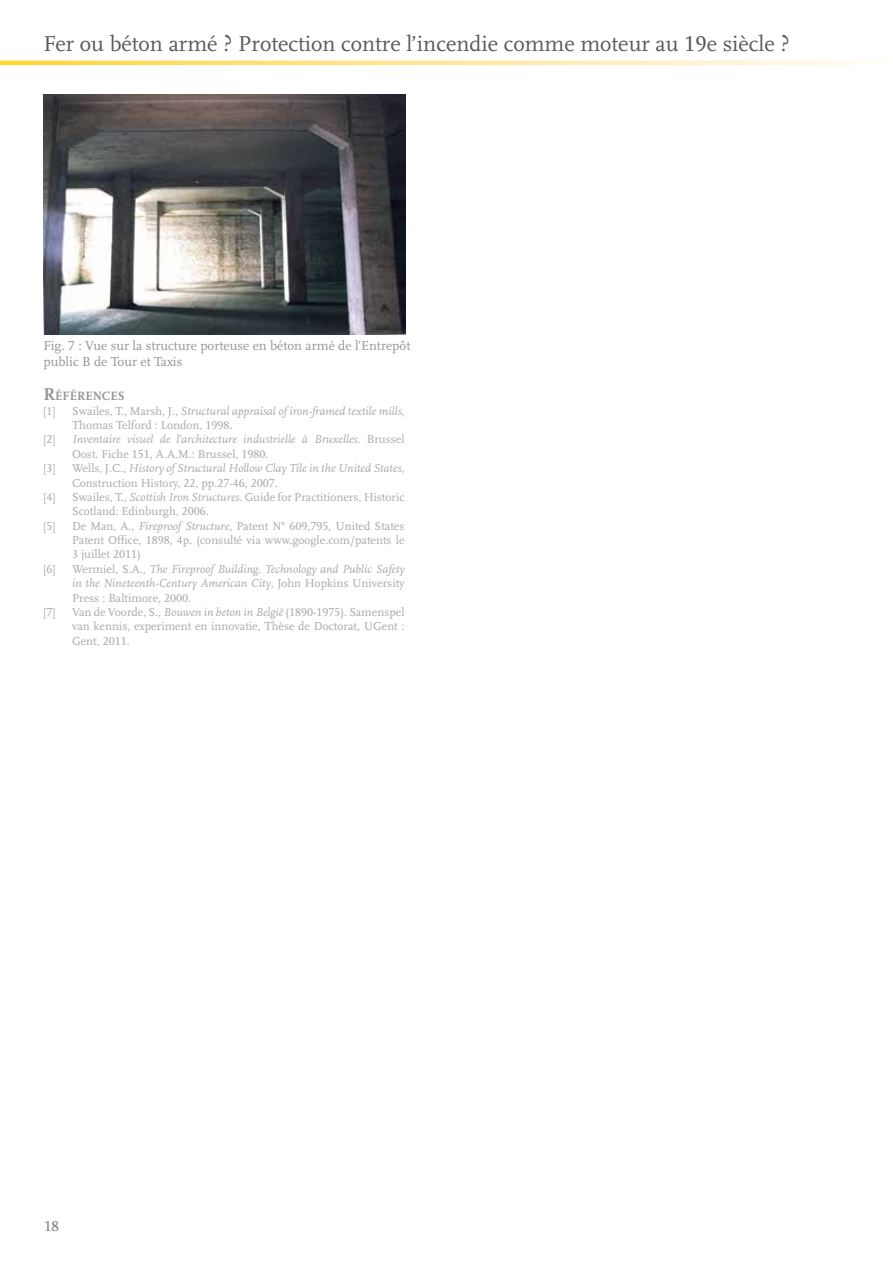
<style>
.page{position:relative;width:893px;height:1263px;background:#fff}
.page>*{position:absolute;margin:0;border:0;box-sizing:border-box;transform-origin:0 0}
.t1{font:22.5px "Scala LF";color:#58595b}
.t2{font:15px "Scala LF";color:#77787b}
.t3{font:13.5px/16.2px "Scala LF";color:#939598}
.t4{font:700 12.6px "Scala LF";color:#939598}
.t5{font:12px/14.4px "Scala LF";color:#a7a9ac}
.t6{font:italic 12px/14.4px "Scala LF";color:#a7a9ac}
.s1{font-size:18px}
.s2{font-style:italic}
.s3{font-style:normal}
</style>
<div class="page">
<svg style="left:0;top:61px;width:868px;height:4px;background:#ffe797"></svg>
<img style="left:43px;top:94px;width:362px;height:241px">
<h1 class="t1" style="left:44px;top:35px;width:748px">Fer ou béton armé ? Protection contre l’incendie comme moteur au 19e siècle ?</h1>
<p class="t3" style="left:44px;top:339px;width:368px">Fig. 7 : Vue sur la structure porteuse en béton armé de l’Entrepôt public B de Tour et Taxis</p>
<p class="t4" style="left:44px;top:392px;width:83px"><span class="s1">R</span>ÉFÉRENCES</p>
<p class="t5" style="left:44px;top:405px;width:13px">[1]</p>
<p class="t5" style="left:72px;top:405px;width:334px">Swailes, T., Marsh, J., <span class="s2">Structural appraisal of iron-framed textile mills</span>,<br>Thomas Telford : London, 1998.</p>
<p class="t5" style="left:44px;top:433px;width:13px">[2]</p>
<p class="t6" style="left:72px;top:433px;width:334px">Inventaire visuel de l’architecture industrielle à Bruxelles<span class="s3">. Brussel<br>Oost. Fiche 151, A.A.M.: Brussel, 1980.</span></p>
<p class="t5" style="left:44px;top:462px;width:13px">[3]</p>
<p class="t6" style="left:72px;top:462px;width:334px"><span class="s3">Wells, J.C.,</span> History of Structural Hollow Clay Tile in the United States<span class="s3">,<br>Construction History, 22, pp.27-46, 2007.</span></p>
<p class="t5" style="left:44px;top:491px;width:13px">[4]</p>
<p class="t5" style="left:72px;top:491px;width:334px">Swailes, T., <span class="s2">Scottish Iron Structures</span>. Guide for Practitioners, Historic<br>Scotland: Edinburgh, 2006.</p>
<p class="t5" style="left:44px;top:520px;width:13px">[5]</p>
<p class="t5" style="left:72px;top:520px;width:334px;text-align:justify">De Man, A., <span class="s2">Fireproof Structure</span>, Patent N° 609,795, United States Patent Office, 1898, 4p. (consulté via www.google.com/patents le 3 juillet 2011)</p>
<p class="t5" style="left:44px;top:563px;width:13px">[6]</p>
<p class="t6" style="left:72px;top:563px;width:334px;text-align:justify"><span class="s3">Wermiel, S.A.,</span> The Fireproof Building<span class="s3">.</span> Technology and Public Safety in the Nineteenth-Century American City<span class="s3">, John Hopkins University Press : Baltimore, 2000.</span></p>
<p class="t5" style="left:44px;top:606px;width:13px">[7]</p>
<p class="t5" style="left:72px;top:606px;width:334px;text-align:justify">Van de Voorde, S., <span class="s2">Bouwen in beton in België</span> (1890-1975). Samenspel van kennis, experiment en innovatie, Thèse de Doctorat, UGent :<br>Gent, 2011.</p>
<p class="t2" style="left:44px;top:1221px;width:16px">18</p>
</div>
